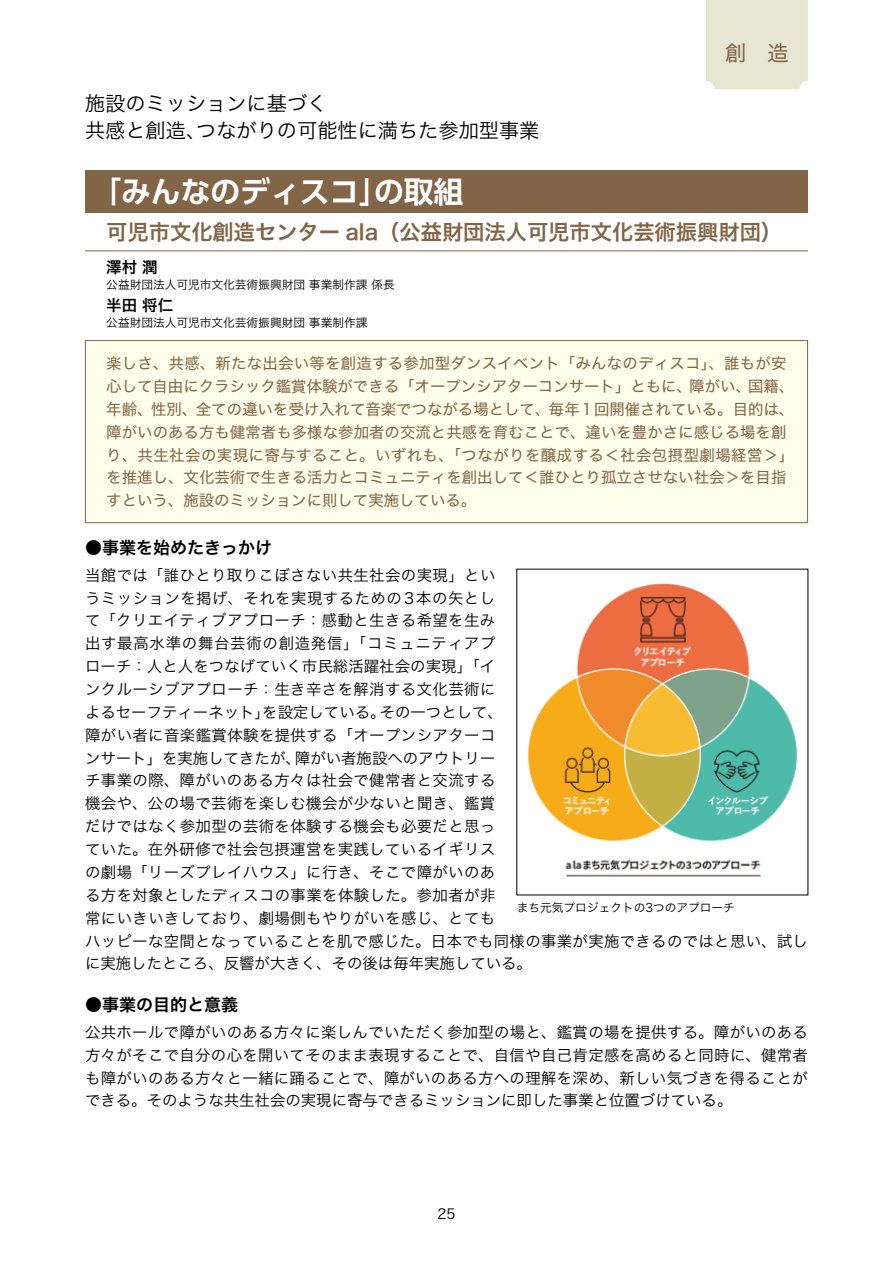
<style>
.page{position:relative;width:893px;height:1263px;background:#fff}
.page>*{position:absolute;margin:0;border:0;box-sizing:border-box;transform-origin:0 0}
.t1{font:700 29.7px "UD Shin Go Pr 6 De";color:#fff}
.t2{font:21.3px "Hira Kaku Std N W6";color:#826446}
.t3{font:21.3px "Hira Kaku Std N W4";color:#826446}
.t4{font:20.25px/26.5px "Hira Kaku Std N W3";color:#000}
.t5{font:16.95px "Hira Kaku Std N W6";color:#000}
.t6{font:15.45px/22.8px "Hira Kaku Std N W3";letter-spacing:.025em;color:#000}
.t7{font:15.45px/22.8px "Hira Kaku Std N W4";letter-spacing:.005em;color:#826446}
.t8{font:15.45px "Hira Kaku Std N W6";color:#000}
.t9{font:13.8px "Hira Kaku Std N W3";color:#000}
.t10{font:11.7px "Hira Kaku Std N W3";color:#000}
</style>
<div class="page">
<hr style="left:85px;top:250px;width:723px;height:1px;background:#826446">
<div style="left:85px;top:340px;width:723px;height:183px;background:#ffffeb;border:1px solid #826446"></div>
<div style="left:85px;top:170px;width:723px;height:43px;background:#826446"></div>
<img style="left:528px;top:583px;width:269px;height:294px">
<div style="left:706px;top:0;width:102px;height:89px;background:#e6e6d2"></div>
<h2 class="t3" style="left:725px;top:37px;width:65px">創　造</h2>
<h3 class="t4" style="left:85px;top:90px;width:456px">施設のミッションに基づく<br>共感と創造、つながりの可能性に満ちた参加型事業</h3>
<h1 class="t1" style="left:91px;top:167px;width:374px">「みんなのディスコ」の取組</h1>
<h2 class="t2" style="left:106px;top:215px;width:677px">可児市文化創造センター ala（公益財団法人可児市文化芸術振興財団）</h2>
<p class="t8" style="left:106px;top:255px;width:53px">澤村 潤</p>
<p class="t10" style="left:106px;top:276px;width:290px">公益財団法人可児市文化芸術振興財団 事業制作課 係長</p>
<p class="t8" style="left:106px;top:293px;width:68px">半田 将仁</p>
<p class="t10" style="left:106px;top:314px;width:263px">公益財団法人可児市文化芸術振興財団 事業制作課</p>
<p class="t7" style="left:106px;top:352px;width:690px">楽しさ、共感、新たな出会い等を創造する参加型ダンスイベント「みんなのディスコ」、誰もが安心して自由にクラシック鑑賞体験ができる「オープンシアターコンサート」ともに、障がい、国籍、年齢、性別、全ての違いを受け入れて音楽でつながる場として、毎年1回開催されている。目的は、障がいのある方も健常者も多様な参加者の交流と共感を育むことで、違いを豊かさに感じる場を創り、共生社会の実現に寄与すること。いずれも、「つながりを醸成する＜社会包摂型劇場経営＞」を推進し、文化芸術で生きる活力とコミュニティを創出して＜誰ひとり孤立させない社会＞を目指すという、施設のミッションに則して実施している。</p>
<p class="t5" style="left:85px;top:534px;width:189px">●事業を始めたきっかけ</p>
<p class="t6" style="left:85px;top:563px;width:724px">当館では「誰ひとり取りこぼさない共生社会の実現」とい<br>うミッションを掲げ、それを実現するための3本の矢とし<br>て「クリエイティブアプローチ：感動と生きる希望を生み<br>出す最高水準の舞台芸術の創造発信」「コミュニティアプ<br>ローチ：人と人をつなげていく市民総活躍社会の実現」「イ<br>ンクルーシブアプローチ：生き辛さを解消する文化芸術に<br>よるセーフティーネット」を設定している。その一つとして、<br>障がい者に音楽鑑賞体験を提供する「オープンシアターコ<br>ンサート」を実施してきたが、障がい者施設へのアウトリー<br>チ事業の際、障がいのある方々は社会で健常者と交流する<br>機会や、公の場で芸術を楽しむ機会が少ないと聞き、鑑賞<br>だけではなく参加型の芸術を体験する機会も必要だと思っ<br>ていた。在外研修で社会包摂運営を実践しているイギリス<br>の劇場「リーズプレイハウス」に行き、そこで障がいのあ<br>る方を対象としたディスコの事業を体験した。参加者が非<br>常にいきいきしており、劇場側もやりがいを感じ、とても<br>ハッピーな空間となっていることを肌で感じた。日本でも同様の事業が実施できるのではと思い、試しに実施したところ、反響が大きく、その後は毎年実施している。</p>
<p class="t5" style="left:85px;top:992px;width:155px">●事業の目的と意義</p>
<p class="t6" style="left:85px;top:1020px;width:724px;text-align:justify">公共ホールで障がいのある方々に楽しんでいただく参加型の場と、鑑賞の場を提供する。障がいのある方々がそこで自分の心を開いてそのまま表現することで、自信や自己肯定感を高めると同時に、健常者も障がいのある方々と一緒に踊ることで、障がいのある方への理解を深め、新しい気づきを得ることができる。そのような共生社会の実現に寄与できるミッションに即した事業と位置づけている。</p>
<p class="t10" style="left:517px;top:898px;width:220px">まち元気プロジェクトの3つのアプローチ</p>
<p class="t9" style="left:437px;top:1203px;width:20px">25</p>
</div>
